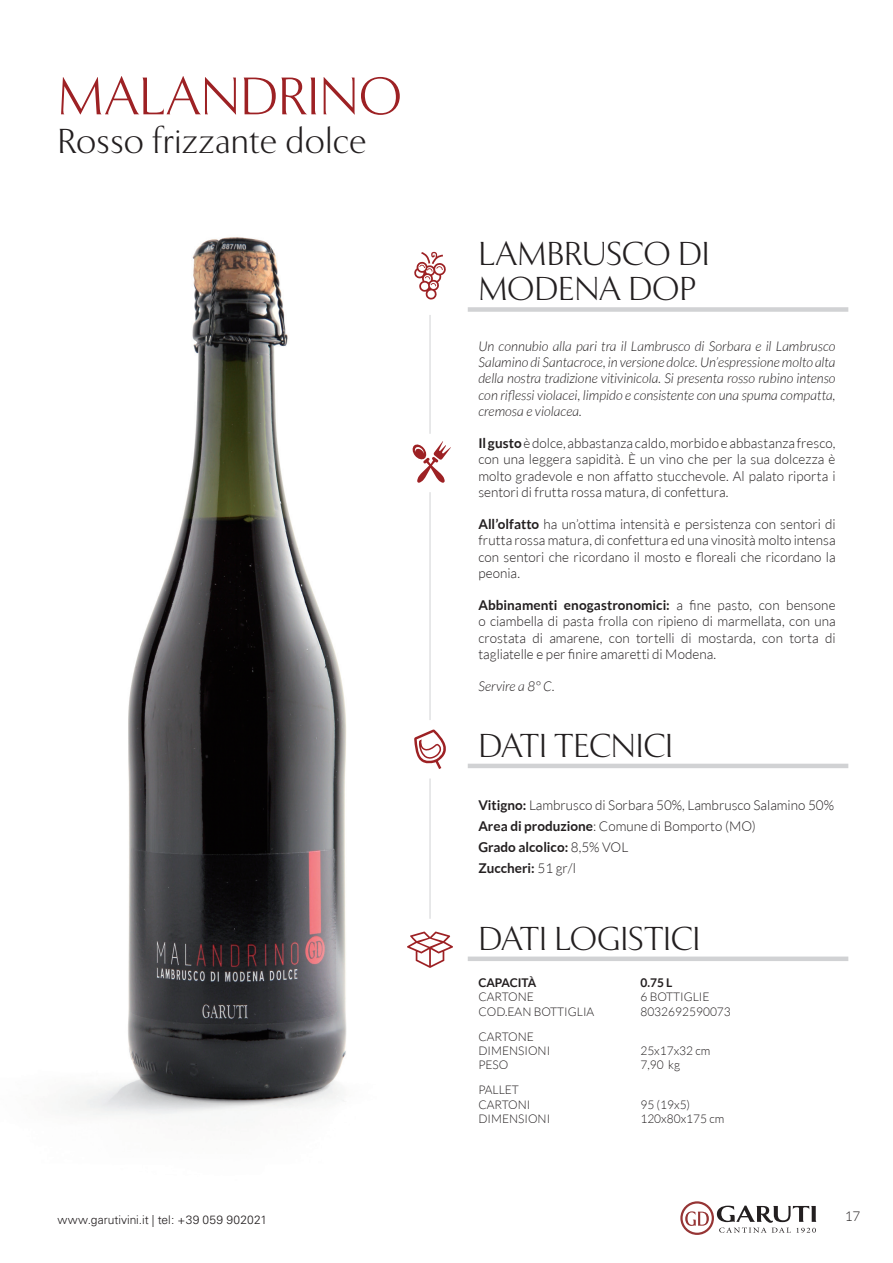
<style>
.page{position:relative;width:893px;height:1263px;background:#fff}
.page>*{position:absolute;margin:0;border:0;box-sizing:border-box;transform-origin:0 0}
.t1{font:300 52.5px "Exemplar Pro";letter-spacing:-.005em;color:#9d2124}
.t2{font:300 34.5px "Exemplar Pro";letter-spacing:-.005em;color:#231f20}
.t3{font:300 33px/34.5px "Exemplar Pro";letter-spacing:-.005em;color:#231f20}
.t4{font:300 13.5px/16.2px "Lato";color:#231f20;text-align:justify}
.t5{font:italic 300 13.5px/16.2px "Lato";letter-spacing:.005em;color:#231f20;text-align:justify}
.t6{font:300 12px/14.4px "Lato";color:#231f20}
.t7{font:300 12px "Univers";letter-spacing:.005em;color:#231f20}
.t8{font:700 12px "Lato";color:#231f20}
.s1{font-weight:700}
</style>
<div class="page">
<svg style="left:680px;top:1201px;width:136px;height:34px"></svg>
<hr style="left:468px;top:764px;width:380px;height:4px;background:#d1d2d4">
<div style="left:468px;top:956px;width:380px;height:5px;background:#d1d2d4"></div>
<hr style="left:430px;top:315px;width:1px;height:639px;background:#d1d2d4">
<svg style="left:414px;top:252px;width:32px;height:48px"></svg>
<div style="left:401px;top:720px;width:58px;height:58px;background:#fff;border-radius:50%"></div>
<svg style="left:414px;top:729px;width:32px;height:40px"></svg>
<div style="left:401px;top:919px;width:58px;height:58px;background:#fff;border-radius:50%"></div>
<svg style="left:407px;top:931px;width:46px;height:37px"></svg>
<div style="left:401px;top:434px;width:58px;height:58px;background:#fff;border-radius:50%"></div>
<svg style="left:412px;top:441px;width:39px;height:42px"></svg>
<div style="left:468px;top:307px;width:380px;height:5px;background:#d1d2d4"></div>
<img style="left:65px;top:237px;width:282px;height:878px">
<h1 class="t1" style="left:57px;top:65px;width:346px">MALANDRINO</h1>
<h2 class="t2" style="left:57px;top:121px;width:311px">Rosso frizzante dolce</h2>
<h3 class="t3" style="left:478px;top:237px;width:23px">lam</h3>
<h3 class="t3" style="left:478px;top:237px;width:233px;text-indent:68px">brusco DI<br>MODENA DOP</h3>
<p class="t5" style="left:478px;top:339px;width:359px">Un connubio alla pari tra il Lambrusco di Sorbara e il Lambrusco Salamino di Santacroce, in versione dolce. Un’espressione molto alta della nostra tradizione vitivinicola. Si presenta rosso rubino intenso con riflessi violacei, limpido e consistente con una spuma compatta, cremosa e violacea.</p>
<p class="t4" style="left:478px;top:435px;width:359px"><span class="s1">Il gusto</span> è dolce, abbastanza caldo, morbido e abbastanza fresco, con una leggera sapidità. È un vino che per la sua dolcezza è molto gradevole e non affatto stucchevole. Al palato riporta i sentori di frutta rossa matura, di confettura.</p>
<p class="t4" style="left:478px;top:516px;width:359px"><span class="s1">All’olfatto</span> ha un’ottima intensità e persistenza con sentori di frutta rossa matura, di confettura ed una vinosità molto intensa con sentori che ricordano il mosto e floreali che ricordano la peonia.</p>
<p class="t4" style="left:478px;top:597px;width:359px"><span class="s1">Abbinamenti enogastronomici:</span> a fine pasto, con bensone o ciambella di pasta frolla con ripieno di marmellata, con una crostata di amarene, con tortelli di mostarda, con torta di tagliatelle e per finire amaretti di Modena.</p>
<p class="t5" style="left:478px;top:679px;width:78px">Servire a 8° C.</p>
<h3 class="t3" style="left:478px;top:728px;width:196px">DATI TECNICI</h3>
<p class="t4" style="left:478px;top:795px;width:357px;line-height:21px;text-align:left"><span class="s1">Vitigno:</span> Lambrusco di Sorbara 50%, Lambrusco Salamino 50% <span class="s1">Area di produzione</span>: Comune di Bomporto (MO)<br><span class="s1">Grado alcolico:</span> 8,5% VOL<br><span class="s1">Zuccheri:</span> 51 gr/l</p>
<h3 class="t3" style="left:478px;top:921px;width:224px">DATI LOGISTICI</h3>
<p class="t8" style="left:478px;top:975px;width:59px">CAPACITÀ</p>
<p class="t8" style="left:640px;top:975px;width:34px">0.75 L</p>
<p class="t6" style="left:478px;top:990px;width:57px">CARTONE</p>
<p class="t6" style="left:640px;top:990px;width:71px">6 BOTTIGLIE</p>
<p class="t6" style="left:478px;top:1004px;width:117px">COD.EAN BOTTIGLIA</p>
<p class="t6" style="left:640px;top:1004px;width:92px">8032692590073</p>
<p class="t6" style="left:478px;top:1029px;width:73px">CARTONE<br>DIMENSIONI</p>
<p class="t6" style="left:640px;top:1043px;width:72px">25x17x32 cm</p>
<p class="t6" style="left:478px;top:1058px;width:32px">PESO</p>
<p class="t6" style="left:640px;top:1058px;width:41px">7,90 kg</p>
<p class="t6" style="left:478px;top:1083px;width:53px">PALLET<br>CARTONI</p>
<p class="t6" style="left:640px;top:1097px;width:51px">95 (19x5)</p>
<p class="t6" style="left:478px;top:1111px;width:73px">DIMENSIONI</p>
<p class="t6" style="left:640px;top:1111px;width:86px">120x80x175 cm</p>
<p class="t7" style="left:57px;top:1213px;width:211px">www.garutivini.it | tel: +39 059 902021</p>
<p class="t4" style="left:845px;top:1207px;width:17px">17</p>
</div>
